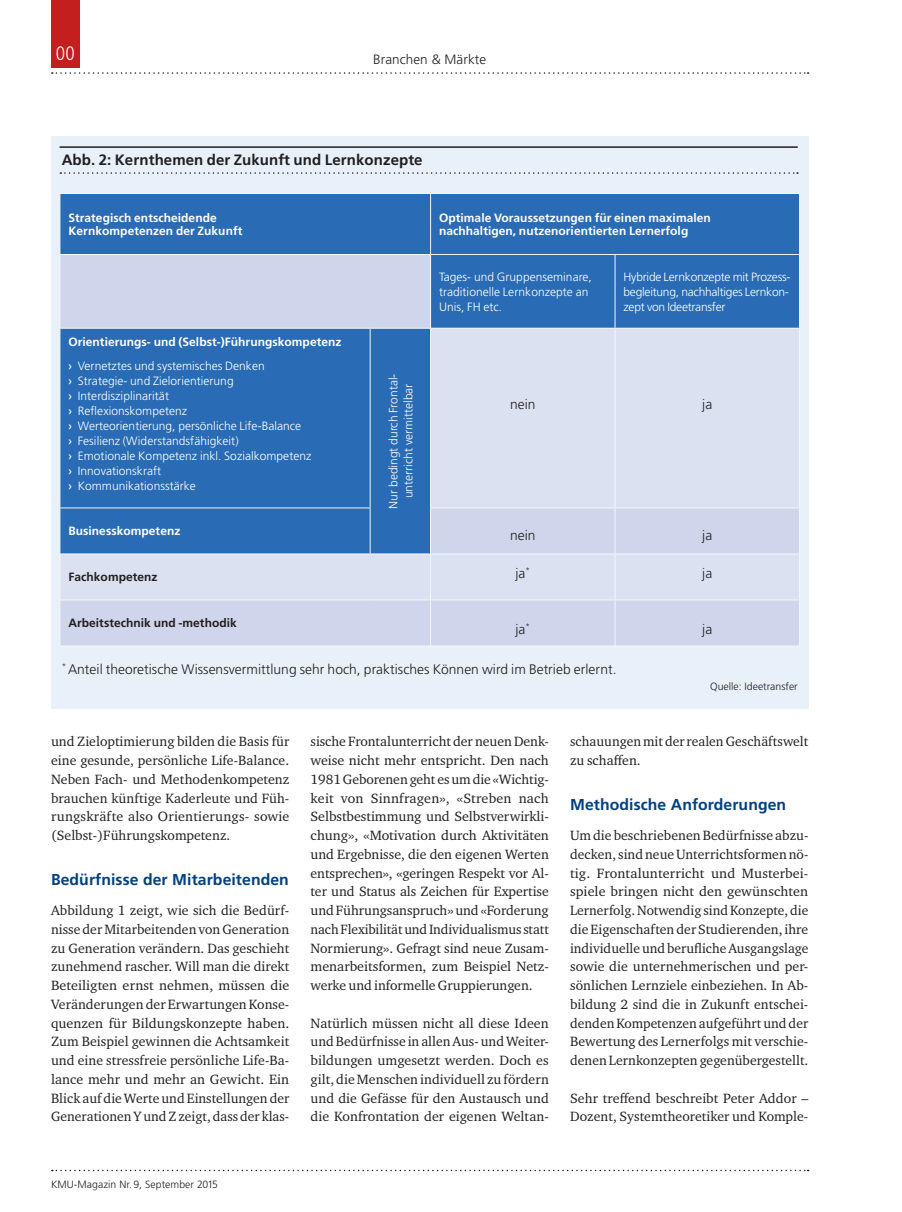
<style>
.page{position:relative;width:902px;height:1212px;background:#fff}
.page>*{position:absolute;margin:0;border:0;box-sizing:border-box;transform-origin:0 0}
.t1{font:300 condensed 19.5px "Frutiger LT Std";color:#fff}
.t2{font:700 15.75px "Frutiger LT Std";letter-spacing:.005em;color:#014081}
.t3{font:700 15px "Frutiger LT Std";letter-spacing:.005em;color:#231f20}
.t4{font:13.8px/18.8px "Charter ITC Std";color:#231f20;text-align:justify}
.t5{font:300 13.8px "Frutiger LT Std";letter-spacing:.005em;color:#231f20}
.t6{font:300 13.5px "Frutiger LT Std";letter-spacing:.005em;color:#231f20}
.t7{font:300 12px/15px "Frutiger LT Std";letter-spacing:.005em;color:#fff}
.t8{font:700 12px/13.5px "Frutiger LT Std";letter-spacing:.005em;color:#fff}
.t9{font:300 12px/15px "Frutiger LT Std";letter-spacing:-.02em;color:#fff}
.t10{font:700 12px "Frutiger LT Std";letter-spacing:.005em;color:#231f20}
.t11{font:300 10.5px "Frutiger LT Std";color:#231f20}
.s1{font-weight:400}
.s2{font-weight:300}
</style>
<div class="page">
<svg style="left:52px;top:72px;width:756px;height:2px"></svg>
<div style="left:51px;top:0;width:29px;height:68px;background:#c41e1f"></div>
<svg style="left:52px;top:1170px;width:756px;height:1px"></svg>
<div style="left:51px;top:136px;width:757px;height:573px;background:#e8f0f9"></div>
<hr style="left:60px;top:146px;width:737px;height:2px;background:#231f20">
<svg style="left:60px;top:172px;width:737px;height:2px"></svg>
<div style="left:61px;top:194px;width:738px;height:60px;background:#296cb5"></div>
<svg style="left:61px;top:255px;width:738px;height:391px;background:#9cb4da"></svg>
<svg style="left:61px;top:329px;width:738px;height:271px"></svg>
<hr style="left:60px;top:193px;width:310px;height:1px;background:#f3f7fb">
<hr style="left:60px;top:194px;width:1px;height:60px;background:#f3f7fb">
<hr style="left:370px;top:193px;width:60px;height:1px;background:#f3f7fb">
<hr style="left:430px;top:193px;width:185px;height:1px;background:#f3f7fb">
<hr style="left:615px;top:193px;width:184px;height:1px;background:#f3f7fb">
<hr style="left:60px;top:255px;width:1px;height:73px;background:#f3f7fb">
<hr style="left:430px;top:254px;width:185px;height:1px;background:#f3f7fb">
<hr style="left:615px;top:254px;width:184px;height:1px;background:#f3f7fb">
<hr style="left:60px;top:554px;width:1px;height:46px;background:#f3f7fb">
<hr style="left:430px;top:194px;width:1px;height:60px;background:#f3f7fb">
<hr style="left:60px;top:254px;width:310px;height:1px;background:#f3f7fb">
<hr style="left:370px;top:254px;width:60px;height:1px;background:#f3f7fb">
<hr style="left:430px;top:255px;width:1px;height:73px;background:#f3f7fb">
<hr style="left:614px;top:255px;width:1px;height:73px;background:#f3f7fb">
<hr style="left:799px;top:255px;width:1px;height:73px;background:#f3f7fb">
<hr style="left:430px;top:328px;width:185px;height:1px;background:#f3f7fb">
<hr style="left:615px;top:328px;width:184px;height:1px;background:#f3f7fb">
<hr style="left:614px;top:329px;width:1px;height:178px;background:#f3f7fb">
<hr style="left:799px;top:329px;width:1px;height:178px;background:#f3f7fb">
<hr style="left:430px;top:507px;width:185px;height:1px;background:#f3f7fb">
<hr style="left:615px;top:507px;width:184px;height:1px;background:#f3f7fb">
<hr style="left:614px;top:508px;width:1px;height:46px;background:#f3f7fb">
<hr style="left:799px;top:508px;width:1px;height:46px;background:#f3f7fb">
<hr style="left:430px;top:554px;width:185px;height:1px;background:#f3f7fb">
<hr style="left:430px;top:554px;width:1px;height:46px;background:#f3f7fb">
<hr style="left:615px;top:554px;width:184px;height:1px;background:#f3f7fb">
<hr style="left:614px;top:554px;width:1px;height:46px;background:#f3f7fb">
<hr style="left:799px;top:554px;width:1px;height:46px;background:#f3f7fb">
<hr style="left:60px;top:600px;width:310px;height:1px;background:#f3f7fb">
<hr style="left:60px;top:600px;width:1px;height:46px;background:#f3f7fb">
<hr style="left:370px;top:600px;width:60px;height:1px;background:#f3f7fb">
<hr style="left:430px;top:600px;width:185px;height:1px;background:#f3f7fb">
<hr style="left:430px;top:600px;width:1px;height:46px;background:#f3f7fb">
<hr style="left:615px;top:600px;width:184px;height:1px;background:#f3f7fb">
<hr style="left:614px;top:600px;width:1px;height:46px;background:#f3f7fb">
<hr style="left:799px;top:600px;width:1px;height:46px;background:#f3f7fb">
<hr style="left:60px;top:646px;width:310px;height:1px;background:#f3f7fb">
<hr style="left:370px;top:646px;width:60px;height:1px;background:#f3f7fb">
<hr style="left:430px;top:646px;width:185px;height:1px;background:#f3f7fb">
<hr style="left:615px;top:646px;width:184px;height:1px;background:#f3f7fb">
<hr style="left:370px;top:328px;width:60px;height:1px;background:#f3f7fb">
<hr style="left:430px;top:329px;width:1px;height:178px;background:#f3f7fb">
<hr style="left:430px;top:508px;width:1px;height:46px;background:#f3f7fb">
<hr style="left:370px;top:554px;width:60px;height:1px;background:#f3f7fb">
<hr style="left:60px;top:329px;width:1px;height:178px;background:#f3f7fb">
<hr style="left:60px;top:328px;width:310px;height:1px;background:#f3f7fb">
<hr style="left:370px;top:329px;width:1px;height:178px;background:#f3f7fb">
<hr style="left:60px;top:508px;width:1px;height:46px;background:#f3f7fb">
<hr style="left:60px;top:507px;width:310px;height:1px;background:#f3f7fb">
<hr style="left:370px;top:508px;width:1px;height:46px;background:#f3f7fb">
<hr style="left:60px;top:554px;width:310px;height:1px;background:#f3f7fb">
<h1 class="t1" style="left:56px;top:42px;width:21px">00</h1>
<p class="t6" style="left:373px;top:51px;width:114px">Branchen &amp; Märkte</p>
<p class="t3" style="left:62px;top:151px;width:362px">Abb. 2: Kernthemen der Zukunft und Lernkonzepte</p>
<p class="t8" style="left:68px;top:211px;width:175px">Strategisch entscheidende<br>Kernkompetenzen der Zukunft</p>
<p class="t8" style="left:439px;top:211px;width:273px">Optimale Voraussetzungen für einen maximalen nachhaltigen, nutzenorientierten Lernerfolg</p>
<p class="t7" style="left:439px;top:269px;width:154px">Tages- und Gruppenseminare, traditionelle Lernkonzepte an<br>Unis, FH etc.</p>
<p class="t9" style="left:623px;top:269px;width:168px">Hybride Lernkonzepte mit Prozess&shy;begleitung, nachhaltiges Lernkon&shy;zept von Ideetransfer</p>
<p class="t8" style="left:68px;top:330px;width:274px;line-height:24px">Orientierungs- und (Selbst-)Führungskompetenz <span class="s1">›</span> <span class="s2">Vernetztes und systemisches Denken</span></p>
<p class="t7" style="left:68px;top:373px;width:244px"><span class="s1">›</span> Strategie- und Zielorientierung<br><span class="s1">›</span> Interdisziplinarität<br><span class="s1">›</span> Reflexionskompetenz<br><span class="s1">›</span> Werteorientierung, persönliche Life-Balance<br><span class="s1">›</span> Fesilienz (Widerstandsfähigkeit)<br><span class="s1">›</span> Emotionale Kompetenz inkl. Sozialkompetenz <span class="s1">›</span> Innovationskraft<br><span class="s1">›</span> Kommunikationsstärke</p>
<p class="t7" style="left:386px;top:509px;width:137px;text-align:center;rotate:-90deg">Nur bedingt durch Frontal&shy;unterricht vermittelbar</p>
<p class="t5" style="left:510px;top:396px;width:27px">nein</p>
<p class="t5" style="left:702px;top:396px;width:12px">ja</p>
<p class="t8" style="left:68px;top:525px;width:113px">Businesskompetenz</p>
<p class="t5" style="left:510px;top:527px;width:27px">nein</p>
<p class="t5" style="left:702px;top:527px;width:12px">ja</p>
<p class="t10" style="left:68px;top:570px;width:91px">Fachkompetenz</p>
<p class="t5" style="left:515px;top:565px;width:16px">ja<sup>*</sup></p>
<p class="t5" style="left:702px;top:565px;width:12px">ja</p>
<p class="t10" style="left:68px;top:616px;width:170px">Arbeitstechnik und -methodik</p>
<p class="t5" style="left:515px;top:621px;width:16px">ja<sup>*</sup></p>
<p class="t5" style="left:702px;top:621px;width:12px">ja</p>
<p class="t5" style="left:62px;top:661px;width:556px"><sup>*</sup> Anteil theoretische Wissensvermittlung sehr hoch, praktisches Können wird im Betrieb erlernt.</p>
<p class="t11" style="left:710px;top:681px;width:89px">Quelle: Ideetransfer</p>
<p class="t4" style="left:51px;top:732px;width:240px">und Zieloptimierung bilden die Basis für eine gesunde, persönliche Life-Balance.<br>Neben Fach- und Methodenkompetenz brauchen künftige Kaderleute und Füh&shy;rungskräfte also Orientierungs- sowie (Selbst-)Führungskompetenz.</p>
<p class="t2" style="left:51px;top:870px;width:239px">Bedürfnisse der Mitarbeitenden</p>
<p class="t4" style="left:51px;top:901px;width:240px">Abbildung 1 zeigt, wie sich die Bedürf&shy;nisse der Mitarbeitenden von Generation zu Generation verändern. Das geschieht zunehmend rascher. Will man die direkt Beteiligten ernst nehmen, müssen die Veränderungen der Erwartungen Konse&shy;quenzen für Bildungskonzepte haben.<br>Zum Beispiel gewinnen die Achtsamkeit und eine stressfreie persönliche Life-Ba&shy;lance mehr und mehr an Gewicht. Ein Blick auf die Werte und Einstellungen der Generationen Y und Z zeigt, dass der klas-</p>
<p class="t4" style="left:310px;top:732px;width:240px">sische Frontalunterricht der neuen Denk&shy;weise nicht mehr entspricht. Den nach 1981 Geborenen geht es um die «Wichtig&shy;keit von Sinnfragen», «Streben nach Selbstbestimmung und Selbstverwirkli&shy;chung», «Motivation durch Aktivitäten und Ergebnisse, die den eigenen Werten entsprechen», «geringen Respekt vor Al&shy;ter und Status als Zeichen für Expertise und Führungsanspruch» und «Forderung nach Flexibilität und Individualismus statt Normierung». Gefragt sind neue Zusam&shy;menarbeitsformen, zum Beispiel Netz&shy;werke und informelle Gruppierungen.</p>
<p class="t4" style="left:310px;top:1013px;width:240px">Natürlich müssen nicht all diese Ideen und Bedürfnisse in allen Aus- und Weiter&shy;bildungen umgesetzt werden. Doch es gilt, die Menschen individuell zu fördern und die Gefässe für den Austausch und die Konfrontation der eigenen Weltan-</p>
<p class="t4" style="left:570px;top:732px;width:240px">schauungen mit der realen Geschäftswelt zu schaffen.</p>
<p class="t2" style="left:570px;top:795px;width:217px">Methodische Anforderungen</p>
<p class="t4" style="left:570px;top:826px;width:240px">Um die beschriebenen Bedürfnisse abzu&shy;decken, sind neue Unterrichtsformen nö&shy;tig. Frontalunterricht und Musterbei&shy;spiele bringen nicht den gewünschten Lernerfolg. Notwendig sind Konzepte, die die Eigenschaften der Studierenden, ihre individuelle und berufliche Ausgangslage sowie die unternehmerischen und per&shy;sönlichen Lernziele einbeziehen. In Ab&shy;bildung 2 sind die in Zukunft entschei&shy;denden Kompetenzen aufgeführt und der Bewertung des Lernerfolgs mit verschie&shy;denen Lernkonzepten gegenübergestellt.</p>
<p class="t4" style="left:570px;top:1088px;width:240px">Sehr treffend beschreibt Peter Addor –<br>Dozent, Systemtheoretiker und Komple-</p>
<p class="t11" style="left:51px;top:1178px;width:168px">KMU-Magazin Nr. 9, September 2015</p>
</div>
